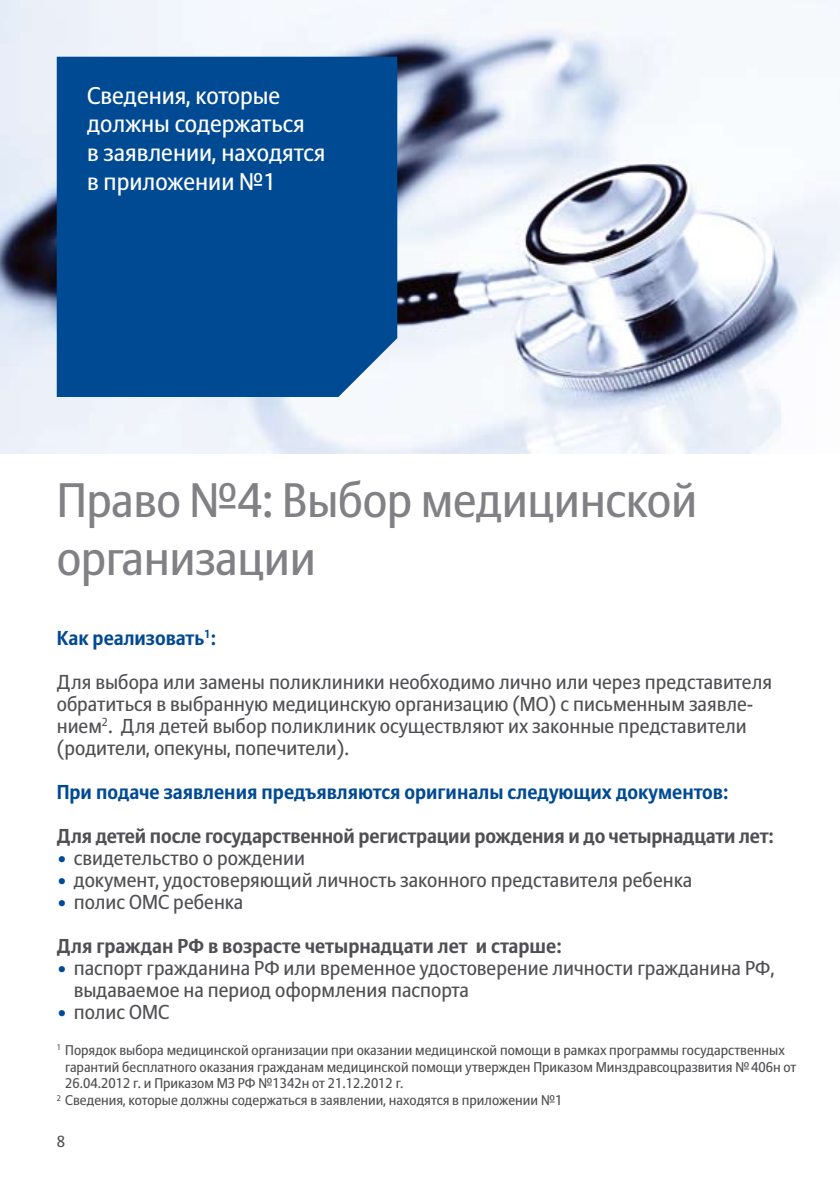
<style>
.page{position:relative;width:840px;height:1191px;background:#fff}
.page>*{position:absolute;margin:0;border:0;box-sizing:border-box;transform-origin:0 0}
.t1{font:48px/57.6px "Allianz Sans";letter-spacing:-.01em;color:#818084}
.t2{font:24px/28.8px "Allianz Sans";color:#fff}
.t3{font:20px/22px "Allianz Sans";color:#504f53}
.t4{font:700 20px "Allianz Sans";letter-spacing:-.01em;color:#504f53}
.t5{font:700 20px "Allianz Sans";color:#004a94}
.t6{font:16px "Allianz Sans";color:#504f53}
.t7{font:14px "Allianz Sans";color:#504f53}
.s1{color:#004a94}
</style>
<div class="page">
<img style="left:0;top:0;width:839px;height:454px">
<div style="left:57px;top:57px;width:340px;height:340px;background:#004a94"></div>
<p class="t2" style="left:87px;top:82px;width:240px">Сведения, которые должны содержаться<br>в заявлении, находятся в приложении №1</p>
<h1 class="t1" style="left:57px;top:474px;width:641px">Право №4: Выбор медицинской организации</h1>
<p class="t5" style="left:57px;top:625px;width:161px">Как реализовать<sup>1</sup>:</p>
<p class="t3" style="left:57px;top:671px;width:716px">Для выбора или замены поликлиники необходимо лично или через представителя обратиться в выбранную медицинскую организацию (МО) с письменным заявле&shy;нием<sup>2</sup>. Для детей выбор поликлиник осуществляют их законные представители (родители, опекуны, попечители).</p>
<p class="t5" style="left:57px;top:779px;width:673px">При подаче заявления предъявляются оригиналы следующих документов:</p>
<p class="t4" style="left:57px;top:823px;width:718px">Для детей после государственной регистрации рождения и до четырнадцати лет:</p>
<p class="t3" style="left:57px;top:847px;width:250px"><span class="s1">•</span> свидетельство о рождении</p>
<p class="t3" style="left:57px;top:869px;width:636px"><span class="s1">•</span> документ, удостоверяющий личность законного представителя ребенка</p>
<p class="t3" style="left:57px;top:891px;width:188px"><span class="s1">•</span> полис ОМС ребенка</p>
<p class="t4" style="left:57px;top:933px;width:506px">Для граждан РФ в возрасте четырнадцати лет и старше:</p>
<p class="t3" style="left:74px;top:957px;width:701px;text-indent:-17px"><span class="s1">•</span> паспорт гражданина РФ или временное удостоверение личности гражданина РФ, выдаваемое на период оформления паспорта</p>
<p class="t3" style="left:57px;top:1001px;width:114px"><span class="s1">•</span> полис ОМС</p>
<p class="t7" style="left:57px;top:1041px;width:729px"><sup>1</sup> Порядок выбора медицинской организации при оказании медицинской помощи в рамках программы государственных</p>
<p class="t7" style="left:65px;top:1058px;width:732px">гарантий бесплатного оказания гражданам медицинской помощи утвержден Приказом Минздравсоцразвития №406н от</p>
<p class="t7" style="left:65px;top:1075px;width:340px">26.04.2012 г. и Приказом МЗ РФ №1342н от 21.12.2012 г.</p>
<p class="t7" style="left:57px;top:1091px;width:507px"><sup>2</sup> Сведения, которые должны содержаться в заявлении, находятся в приложении №1</p>
<p class="t6" style="left:57px;top:1131px;width:10px">8</p>
</div>
